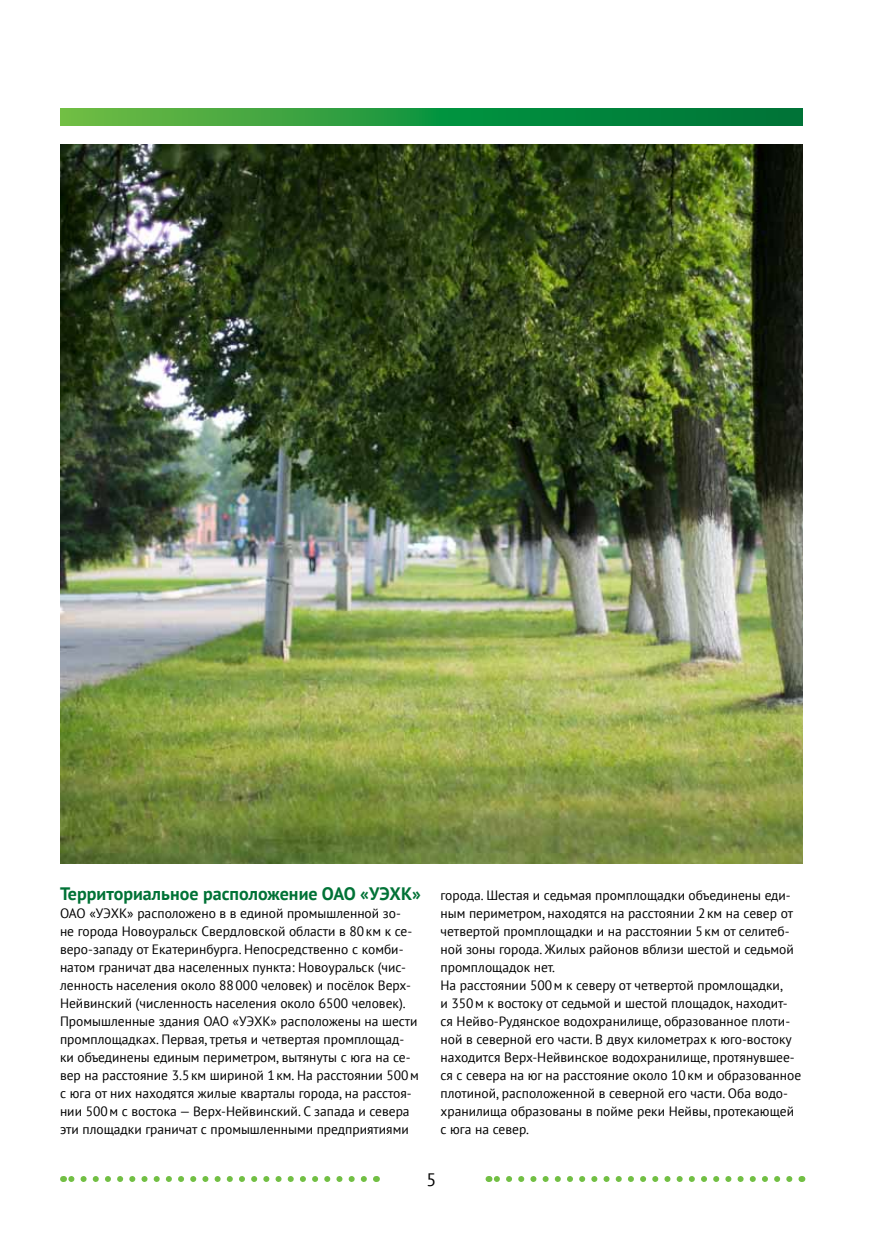
<style>
.page{position:relative;width:893px;height:1260px;background:#fff}
.page>*{position:absolute;margin:0;border:0;box-sizing:border-box;transform-origin:0 0}
.t1{font:700 18px "PT Sans";color:#007236}
.t2{font:18px "PT Sans";color:#000}
.t3{font:13.5px/18px "PT Sans";color:#000}
</style>
<div class="page">
<svg style="left:60px;top:108px;width:742px;height:18px;background:#22963e"></svg>
<svg style="left:488px;top:1176px;width:301px;height:6px"></svg>
<svg style="left:63px;top:1176px;width:301px;height:6px"></svg>
<img style="left:60px;top:144px;width:742px;height:720px">
<h1 class="t1" style="left:60px;top:882px;width:362px">Территориальное расположение ОАО «УЭХК»</h1>
<p class="t3" style="left:60px;top:904px;width:360px">ОАО «УЭХК» расположено в в единой промышленной зо-<br>не города Новоуральск Свердловской области в 80км к се&shy;веро-западу от Екатеринбурга. Непосредственно с комби&shy;натом граничат два населенных пункта: Новоуральск (чис&shy;ленность населения около 88000 человек) и посёлок Верх-Нейвинский (численность населения около 6500 человек).<br>Промышленные здания ОАО «УЭХК» расположены на шести промплощадках. Первая, третья и четвертая промплощад&shy;ки объединены единым периметром, вытянуты с юга на се&shy;вер на расстояние 3.5км шириной 1км. На расстоянии 500м с юга от них находятся жилые кварталы города, на расстоя&shy;нии 500м с востока — Верх-Нейвинский. С запада и севера эти площадки граничат с промышленными предприятиями</p>
<p class="t3" style="left:440px;top:886px;width:362px">города. Шестая и седьмая промплощадки объединены еди&shy;ным периметром, находятся на расстоянии 2км на север от четвертой промплощадки и на расстоянии 5км от селитеб&shy;ной зоны города. Жилых районов вблизи шестой и седьмой промплощадок нет.<br>На расстоянии 500м к северу от четвертой промлощадки,<br>и 350м к востоку от седьмой и шестой площадок, находит&shy;ся Нейво-Рудянское водохранилище, образованное плоти&shy;ной в северной его части. В двух километрах к юго-востоку находится Верх-Нейвинское водохранилище, протянувшее&shy;ся с севера на юг на расстояние около 10км и образованное плотиной, расположенной в северной его части. Оба водо&shy;хранилища образованы в пойме реки Нейвы, протекающей с юга на север.</p>
<h1 class="t2" style="left:426px;top:1168px;width:11px">5</h1>
</div>
